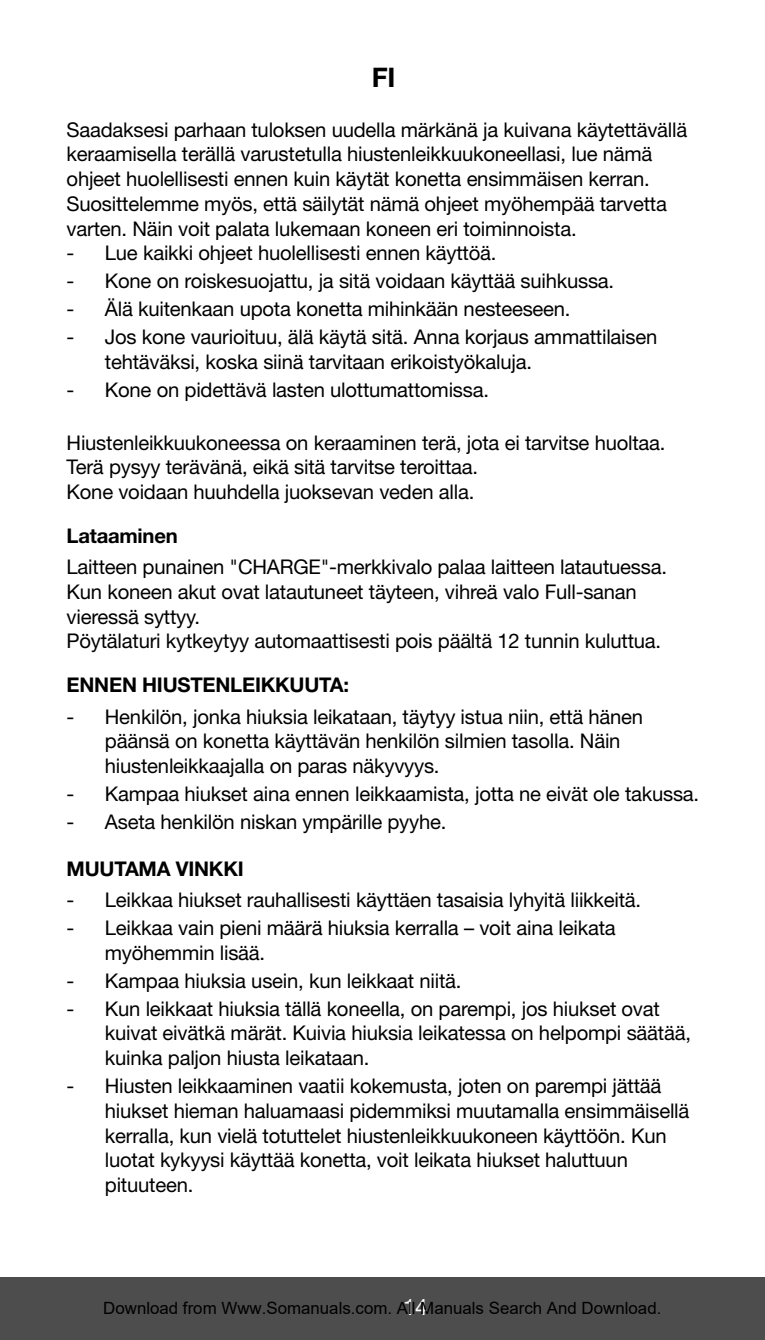
<style>
.page{position:relative;width:765px;height:1340px;background:#fff}
.page>*{position:absolute;margin:0;border:0;box-sizing:border-box;transform-origin:0 0}
.t1{font:700 27px "Helvetica Neue";color:#000}
.t2{font:22.5px "Helvetica Neue";color:#fff}
.t3{font:20.25px/24.8px "Helvetica Neue";letter-spacing:-.01em;color:#000}
.t4{font:700 20.25px "Helvetica Neue";letter-spacing:-.01em;color:#000}
.t5{font:16.88px "Arial";color:#000}
</style>
<div class="page">
<div style="left:0;top:1277px;width:764px;height:63px;background:#4d4d4d"></div>
<h1 class="t1" style="left:371px;top:68px;width:25px">FI</h1>
<p class="t3" style="left:67px;top:119px;width:622px">Saadaksesi parhaan tuloksen uudella märkänä ja kuivana käytettävällä keraamisella terällä varustetulla hiustenleikkuukoneellasi, lue nämä ohjeet huolellisesti ennen kuin käytät konetta ensimmäisen kerran.<br>Suosittelemme myös, että säilytät nämä ohjeet myöhempää tarvetta varten. Näin voit palata lukemaan koneen eri toiminnoista.</p>
<p class="t3" style="left:67px;top:243px;width:431px">- Lue kaikki ohjeet huolellisesti ennen käyttöä.</p>
<p class="t3" style="left:67px;top:271px;width:549px">- Kone on roiskesuojattu, ja sitä voidaan käyttää suihkussa.</p>
<p class="t3" style="left:67px;top:299px;width:505px">- Älä kuitenkaan upota konetta mihinkään nesteeseen.</p>
<p class="t3" style="left:105px;top:327px;width:553px;text-indent:-38px">- Jos kone vaurioituu, älä käytä sitä. Anna korjaus ammattilaisen tehtäväksi, koska siinä tarvitaan erikoistyökaluja.</p>
<p class="t3" style="left:67px;top:379px;width:424px">- Kone on pidettävä lasten ulottumattomissa.</p>
<p class="t3" style="left:67px;top:432px;width:600px">Hiustenleikkuukoneessa on keraaminen terä, jota ei tarvitse huoltaa.<br>Terä pysyy terävänä, eikä sitä tarvitse teroittaa.<br>Kone voidaan huuhdella juoksevan veden alla.</p>
<p class="t4" style="left:67px;top:528px;width:113px">Lataaminen</p>
<p class="t3" style="left:67px;top:556px;width:601px">Laitteen punainen "CHARGE"-merkkivalo palaa laitteen latautuessa.<br>Kun koneen akut ovat latautuneet täyteen, vihreä valo Full-sanan vieressä syttyy.<br>Pöytälaturi kytkeytyy automaattisesti pois päältä 12 tunnin kuluttua.</p>
<p class="t4" style="left:67px;top:678px;width:284px">ENNEN HIUSTENLEIKKUUTA:</p>
<p class="t3" style="left:105px;top:706px;width:539px;text-indent:-38px">- Henkilön, jonka hiuksia leikataan, täytyy istua niin, että hänen päänsä on konetta käyttävän henkilön silmien tasolla. Näin hiustenleikkaajalla on paras näkyvyys.</p>
<p class="t3" style="left:67px;top:783px;width:634px">- Kampaa hiukset aina ennen leikkaamista, jotta ne eivät ole takussa.</p>
<p class="t3" style="left:67px;top:811px;width:381px">- Aseta henkilön niskan ympärille pyyhe.</p>
<p class="t4" style="left:67px;top:861px;width:178px">MUUTAMA VINKKI</p>
<p class="t3" style="left:67px;top:889px;width:576px">- Leikkaa hiukset rauhallisesti käyttäen tasaisia lyhyitä liikkeitä.</p>
<p class="t3" style="left:105px;top:917px;width:512px;text-indent:-38px">- Leikkaa vain pieni määrä hiuksia kerralla – voit aina leikata myöhemmin lisää.</p>
<p class="t3" style="left:67px;top:970px;width:396px">- Kampaa hiuksia usein, kun leikkaat niitä.</p>
<p class="t3" style="left:105px;top:998px;width:587px;text-indent:-38px">- Kun leikkaat hiuksia tällä koneella, on parempi, jos hiukset ovat kuivat eivätkä märät. Kuivia hiuksia leikatessa on helpompi säätää, kuinka paljon hiusta leikataan.</p>
<p class="t3" style="left:105px;top:1075px;width:586px;text-indent:-38px">- Hiusten leikkaaminen vaatii kokemusta, joten on parempi jättää hiukset hieman haluamaasi pidemmiksi muutamalla ensimmäisellä kerralla, kun vielä totuttelet hiustenleikkuukoneen käyttöön. Kun luotat kykyysi käyttää konetta, voit leikata hiukset haluttuun pituuteen.</p>
<p class="t2" style="left:403px;top:1299px;width:26px">14</p>
<p class="t5" style="left:103px;top:1298px;width:559px">Download from Www.Somanuals.com. All Manuals Search And Download.</p>
</div>
